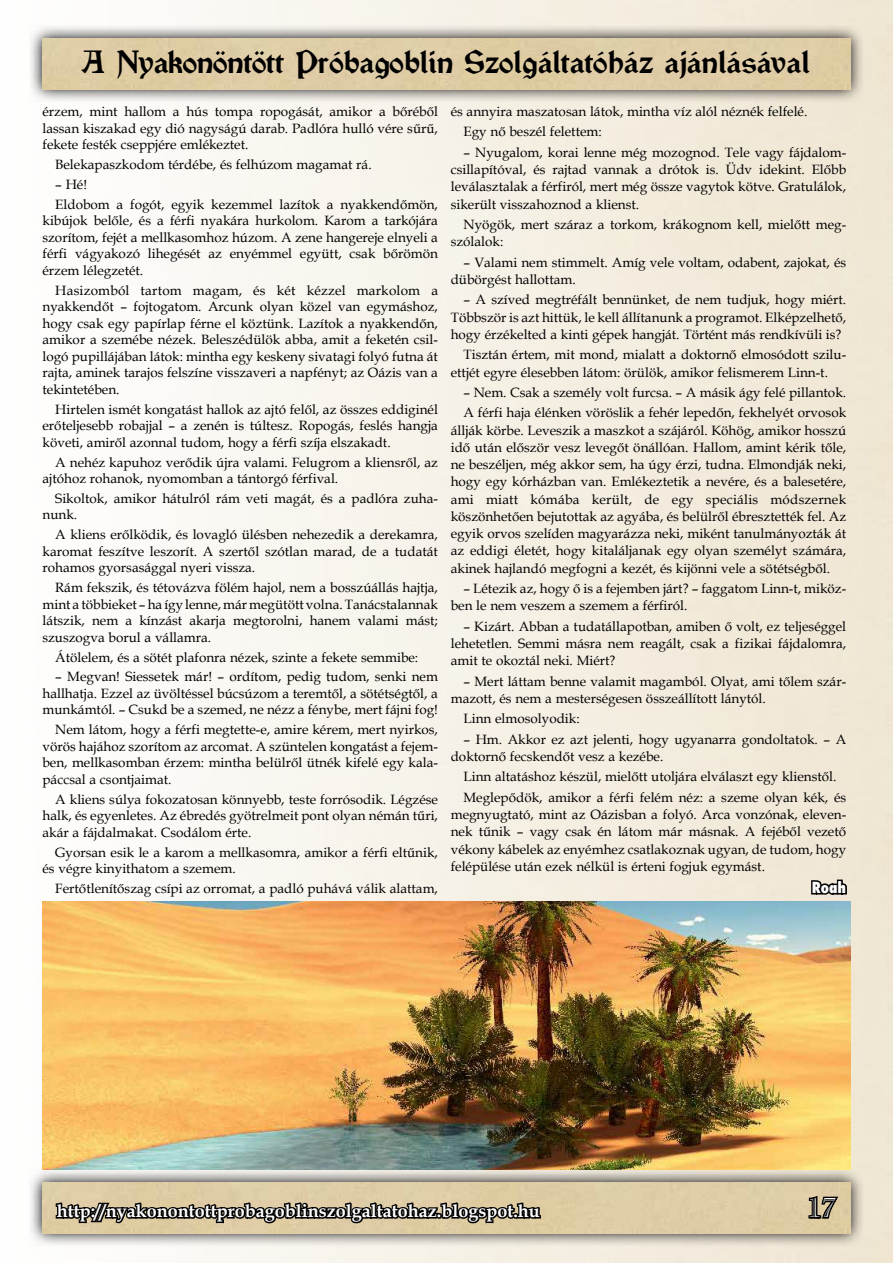
<style>
.page{position:relative;width:893px;height:1263px;background:#fff}
.page>*{position:absolute;margin:0;border:0;box-sizing:border-box;transform-origin:0 0}
.t1{font:30px "Vinque";color:#000}
.t2{font:27px "Casper Open Face";color:#fff}
.t3{font:700 18px "Book Antiqua";color:#fff}
.t4{font:800 15px "Fujiyama";color:#fff}
.t5{font:13.5px/16.5px "Book Antiqua";color:#000;text-align:justify}
</style>
<div class="page">
<img style="left:42px;top:0;width:851px;height:1263px">
<svg style="left:31px;top:1168px;width:834px;height:79px;background:#c7c3b9"></svg>
<div style="left:43px;top:1182px;width:807px;height:51px;background:#dfcca6"></div>
<svg style="left:31px;top:24px;width:834px;height:79px;background:#cbc7bd"></svg>
<div style="left:43px;top:38px;width:807px;height:51px;background:#dfcca6"></div>
<svg style="left:54px;top:1200px;width:488px;height:27px;background:#796f59"></svg>
<svg style="left:790px;top:1194px;width:51px;height:27px"></svg>
<svg style="left:810px;top:871px;width:38px;height:30px"></svg>
<img style="left:43px;top:901px;width:807px;height:268px">
<h1 class="t1" style="left:83px;top:43px;width:728px">A Nyakonöntött Próbagoblin Szolgáltatóház ajánlásával</h1>
<p class="t5" style="left:43px;top:103px;width:397px">érzem, mint hallom a hús tompa ropogását, amikor a bőréből lassan kiszakad egy dió nagyságú darab. Padlóra hulló vére sűrű, fekete festék cseppjére emlékeztet.</p>
<p class="t5" style="left:55px;top:156px;width:318px">Belekapaszkodom térdébe, és felhúzom magamat rá.</p>
<p class="t5" style="left:55px;top:174px;width:384px;line-height:19.8px">– Hé!<br>Eldobom a fogót, egyik kezemmel lazítok a nyakkendőmön,</p>
<p class="t5" style="left:43px;top:212px;width:397px">kibújok belőle, és a férfi nyakára hurkolom. Karom a tarkójára szorítom, fejét a mellkasomhoz húzom. A zene hangereje elnyeli a férfi vágyakozó lihegését az enyémmel együtt, csak bőrömön érzem lélegzetét.</p>
<p class="t5" style="left:43px;top:281px;width:397px;text-indent:13px">Hasizomból tartom magam, és két kézzel markolom a nyakkendőt – fojtogatom. Arcunk olyan közel van egymáshoz, hogy csak egy papírlap férne el köztünk. Lazítok a nyakkendőn, amikor a szemébe nézek. Beleszédülök abba, amit a feketén csil&shy;logó pupillájában látok: mintha egy keskeny sivatagi folyó futna át rajta, aminek tarajos felszíne visszaveri a napfényt; az Oázis van a tekintetében.</p>
<p class="t5" style="left:43px;top:400px;width:397px;text-indent:13px">Hirtelen ismét kongatást hallok az ajtó felől, az összes eddiginél erőteljesebb robajjal – a zenén is túltesz. Ropogás, feslés hangja követi, amiről azonnal tudom, hogy a férfi szíja elszakadt.</p>
<p class="t5" style="left:43px;top:453px;width:397px;text-indent:13px">A nehéz kapuhoz verődik újra valami. Felugrom a kliensről, az ajtóhoz rohanok, nyomomban a tántorgó férfival.</p>
<p class="t5" style="left:43px;top:490px;width:397px;text-indent:13px">Sikoltok, amikor hátulról rám veti magát, és a padlóra zuha&shy;nunk.</p>
<p class="t5" style="left:43px;top:526px;width:397px;text-indent:13px">A kliens erőlködik, és lovagló ülésben nehezedik a derekamra, karomat feszítve leszorít. A szertől szótlan marad, de a tudatát rohamos gyorsasággal nyeri vissza.</p>
<p class="t5" style="left:43px;top:579px;width:397px;text-indent:13px">Rám fekszik, és tétovázva fölém hajol, nem a bosszúállás hajtja, mint a többieket – ha így lenne, már megütött volna. Tanácstalannak látszik, nem a kínzást akarja megtorolni, hanem valami mást; szuszogva borul a vállamra.</p>
<p class="t5" style="left:55px;top:648px;width:365px">Átölelem, és a sötét plafonra nézek, szinte a fekete semmibe:</p>
<p class="t5" style="left:43px;top:668px;width:397px;text-indent:13px">– Megvan! Siessetek már! – ordítom, pedig tudom, senki nem hallhatja. Ezzel az üvöltéssel búcsúzom a teremtől, a sötétségtől, a munkámtól. – Csukd be a szemed, ne nézz a fénybe, mert fájni fog!</p>
<p class="t5" style="left:43px;top:721px;width:397px;text-indent:13px">Nem látom, hogy a férfi megtette-e, amire kérem, mert nyirkos, vörös hajához szorítom az arcomat. A szüntelen kongatást a fejem&shy;ben, mellkasomban érzem: mintha belülről ütnék kifelé egy kala&shy;páccsal a csontjaimat.</p>
<p class="t5" style="left:43px;top:790px;width:397px;text-indent:13px">A kliens súlya fokozatosan könnyebb, teste forrósodik. Légzése halk, és egyenletes. Az ébredés gyötrelmeit pont olyan némán tűri, akár a fájdalmakat. Csodálom érte.</p>
<p class="t5" style="left:43px;top:843px;width:397px;text-indent:13px">Gyorsan esik le a karom a mellkasomra, amikor a férfi eltűnik, és végre kinyithatom a szemem.</p>
<p class="t5" style="left:55px;top:880px;width:384px">Fertőtlenítőszag csípi az orromat, a padló puhává válik alattam,</p>
<p class="t5" style="left:463px;top:101px;width:345px;line-height:20.4px;text-indent:-13px">és annyira maszatosan látok, mintha víz alól néznék felfelé.<br>Egy nő beszél felettem:</p>
<p class="t5" style="left:451px;top:143px;width:397px;line-height:17.2px;text-indent:13px">– Nyugalom, korai lenne még mozognod. Tele vagy fájdalom&shy;csillapítóval, és rajtad vannak a drótok is. Üdv idekint. Előbb leválasztalak a férfiról, mert még össze vagytok kötve. Gratulálok, sikerült visszahoznod a klienst.</p>
<p class="t5" style="left:451px;top:215px;width:397px;line-height:17.2px;text-indent:13px">Nyögök, mert száraz a torkom, krákognom kell, mielőtt meg&shy;szólalok:</p>
<p class="t5" style="left:451px;top:253px;width:397px;line-height:17.2px;text-indent:13px">– Valami nem stimmelt. Amíg vele voltam, odabent, zajokat, és dübörgést hallottam.</p>
<p class="t5" style="left:451px;top:291px;width:397px;line-height:17.2px;text-indent:13px">– A szíved megtréfált bennünket, de nem tudjuk, hogy miért.<br>Többször is azt hittük, le kell állítanunk a programot. Elképzelhető, hogy érzékelted a kinti gépek hangját. Történt más rendkívüli is?</p>
<p class="t5" style="left:451px;top:346px;width:397px;line-height:17.2px;text-indent:13px">Tisztán értem, mit mond, mialatt a doktornő elmosódott szilu&shy;ettjét egyre élesebben látom: örülök, amikor felismerem Linn-t.</p>
<p class="t5" style="left:463px;top:382px;width:384px;line-height:20.4px">– Nem. Csak a személy volt furcsa. – A másik ágy felé pillantok.<br>A férfi haja élénken vöröslik a fehér lepedőn, fekhelyét orvosok</p>
<p class="t5" style="left:451px;top:421px;width:397px;line-height:17.2px">állják körbe. Leveszik a maszkot a szájáról. Köhög, amikor hosszú idő után először vesz levegőt önállóan. Hallom, amint kérik tőle, ne beszéljen, még akkor sem, ha úgy érzi, tudna. Elmondják neki, hogy egy kórházban van. Emlékeztetik a nevére, és a balesetére, ami miatt kómába került, de egy speciális módszernek köszönhetően bejutottak az agyába, és belülről ébresztették fel. Az egyik orvos szelíden magyarázza neki, miként tanulmányozták át az eddigi életét, hogy kitaláljanak egy olyan személyt számára, akinek hajlandó megfogni a kezét, és kijönni vele a sötétségből.</p>
<p class="t5" style="left:451px;top:579px;width:397px;line-height:17.2px;text-indent:13px">– Létezik az, hogy ő is a fejemben járt? – faggatom Linn-t, miköz&shy;ben le nem veszem a szemem a férfiról.</p>
<p class="t5" style="left:451px;top:617px;width:397px;line-height:17.2px;text-indent:13px">– Kizárt. Abban a tudatállapotban, amiben ő volt, ez teljeséggel lehetetlen. Semmi másra nem reagált, csak a fizikai fájdalomra, amit te okoztál neki. Miért?</p>
<p class="t5" style="left:451px;top:672px;width:397px;line-height:17.2px;text-indent:13px">– Mert láttam benne valamit magamból. Olyat, ami tőlem szár&shy;mazott, és nem a mesterségesen összeállított lánytól.</p>
<p class="t5" style="left:463px;top:710px;width:118px">Linn elmosolyodik:</p>
<p class="t5" style="left:451px;top:730px;width:397px;line-height:17.2px;text-indent:13px">– Hm. Akkor ez azt jelenti, hogy ugyanarra gondoltatok. – A doktornő fecskendőt vesz a kezébe.</p>
<p class="t5" style="left:463px;top:766px;width:384px;line-height:20.4px">Linn altatáshoz készül, mielőtt utoljára elválaszt egy klienstől.<br>Meglepődök, amikor a férfi felém néz: a szeme olyan kék, és</p>
<p class="t5" style="left:451px;top:806px;width:397px;line-height:17.2px">megnyugtató, mint az Oázisban a folyó. Arca vonzónak, eleven&shy;nek tűnik – vagy csak én látom már másnak. A fejéből vezető vékony kábelek az enyémhez csatlakoznak ugyan, de tudom, hogy felépülése után ezek nélkül is érteni fogjuk egymást.</p>
<p class="t4" style="left:812px;top:877px;width:36px">Roah</p>
<h3 class="t3" style="left:57px;top:1199px;width:485px">http://nyakonontottprobagoblinszolgaltatohaz.blogspot.hu</h3>
<h2 class="t2" style="left:807px;top:1192px;width:30px">17</h2>
</div>
